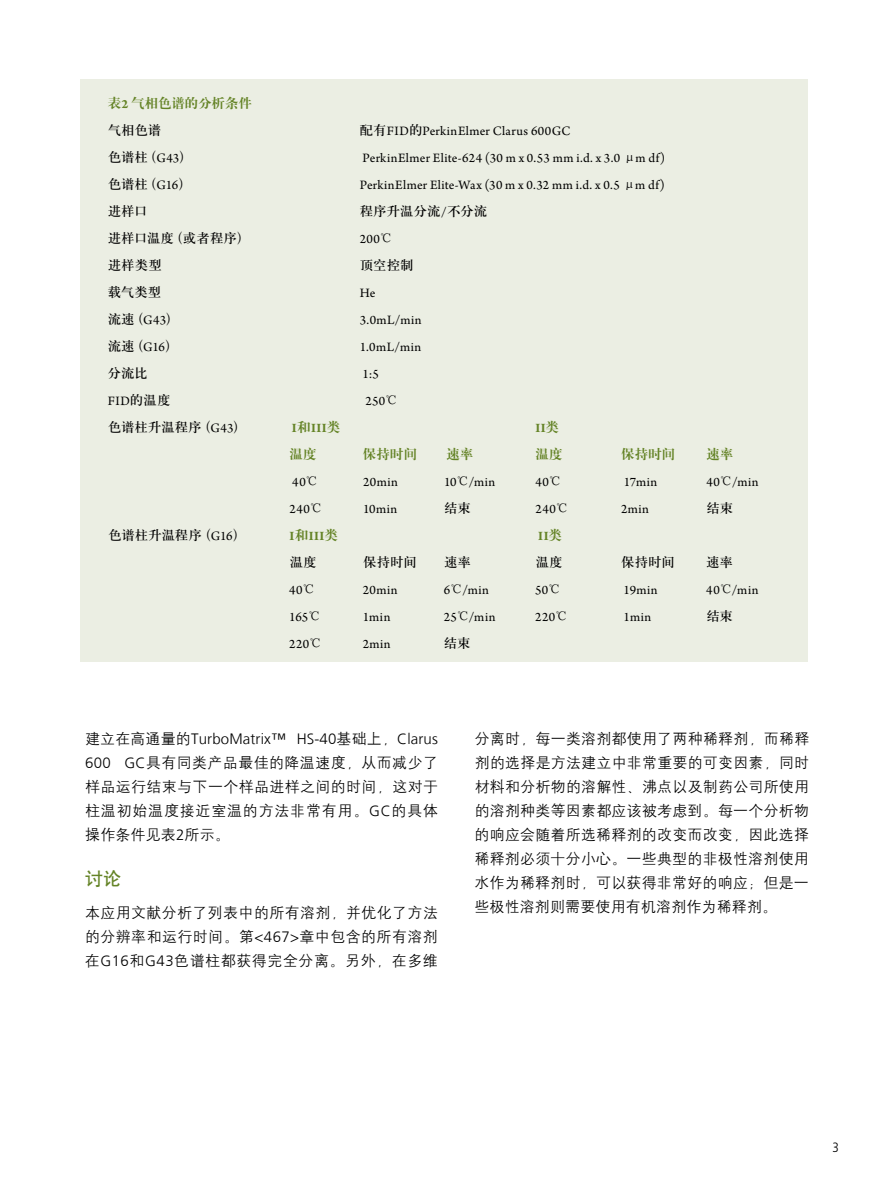
<style>
.page{position:relative;width:893px;height:1191px;background:#fff}
.page>*{position:absolute;margin:0;border:0;box-sizing:border-box;transform-origin:0 0}
.t1{font:18px "H Yb 1 gj";color:#648326}
.t2{font:15px/24px "H Yg 2 gj";letter-spacing:.025em;color:#000;text-align:justify}
.t3{font:300 15px "Frutiger LT Com";letter-spacing:.01em;color:#000}
.t4{font:13.5px "Arno Pro";letter-spacing:.035em;color:#000}
.t5{font:13.5px "H Ya 3 gj";letter-spacing:-.005em;color:#000}
.t6{font:13.5px "H Ya 4 gj";letter-spacing:.005em;color:#648326}
.t7{font:700 13.5px "Arno Pro";letter-spacing:.04em;color:#648326}
.t8{font:300 condensed 13.5px "Frutiger LT Std";color:#000}
.s1{font-family:"Arno Pro";font-weight:700}
.s2{font-family:"H Ya 3 gj"}
.s3{font-family:"Arno Pro"}
.s4{font-family:"H Ya 4 gj";font-weight:400}
.s5{font-family:"H Yg 2 gj";font-weight:400}
.s6{font-family:"Frutiger LT Com";font-weight:300}
</style>
<div class="page">
<div style="left:81px;top:79px;width:727px;height:583px;background:#ebeee3"></div>
<p class="t6" style="left:108px;top:96px;width:146px">表<span class="s1">2</span> 气相色谱的分析条件</p>
<p class="t5" style="left:108px;top:123px;width:55px">气相色谱</p>
<p class="t4" style="left:360px;top:123px;width:212px"><span class="s2">配有</span>FID<span class="s2">的</span>PerkinElmer Clarus 600GC</p>
<p class="t5" style="left:108px;top:150px;width:86px">色谱柱（<span class="s3">G43</span>）</p>
<p class="t4" style="left:363px;top:150px;width:304px">PerkinElmer Elite-624 (30 m x 0.53 mm i.d. x 3.0 <span class="s2">μ</span>m df)</p>
<p class="t5" style="left:108px;top:177px;width:85px">色谱柱（<span class="s3">G16</span>）</p>
<p class="t4" style="left:360px;top:177px;width:307px">PerkinElmer Elite-Wax (30 m x 0.32 mm i.d. x 0.5 <span class="s2">μ</span>m df)</p>
<p class="t5" style="left:108px;top:204px;width:41px">进样口</p>
<p class="t5" style="left:360px;top:204px;width:129px">程序升温分流<span class="s3">/</span>不分流</p>
<p class="t5" style="left:108px;top:231px;width:144px">进样口温度（或者程序）</p>
<p class="t4" style="left:360px;top:231px;width:35px">200<span class="s2">℃</span></p>
<p class="t5" style="left:108px;top:258px;width:56px">进样类型</p>
<p class="t5" style="left:360px;top:258px;width:55px">顶空控制</p>
<p class="t5" style="left:108px;top:285px;width:55px">载气类型</p>
<p class="t4" style="left:360px;top:285px;width:17px">He</p>
<p class="t5" style="left:108px;top:312px;width:73px">流速（<span class="s3">G43</span>）</p>
<p class="t4" style="left:360px;top:312px;width:63px">3.0mL/min</p>
<p class="t5" style="left:108px;top:339px;width:72px">流速（<span class="s3">G16</span>）</p>
<p class="t4" style="left:360px;top:339px;width:63px">1.0mL/min</p>
<p class="t5" style="left:108px;top:366px;width:42px">分流比</p>
<p class="t4" style="left:363px;top:366px;width:18px">1:5</p>
<p class="t4" style="left:108px;top:393px;width:64px">FID<span class="s2">的温度</span></p>
<p class="t4" style="left:365px;top:393px;width:34px">250<span class="s2">℃</span></p>
<p class="t5" style="left:108px;top:420px;width:140px">色谱柱升温程序（<span class="s3">G43</span>）</p>
<p class="t7" style="left:292px;top:420px;width:50px">I<span class="s4">和</span>III<span class="s4">类</span></p>
<p class="t7" style="left:535px;top:420px;width:25px">II<span class="s4">类</span></p>
<p class="t6" style="left:289px;top:447px;width:29px">温度</p>
<p class="t6" style="left:363px;top:447px;width:56px">保持时间</p>
<p class="t6" style="left:447px;top:447px;width:28px">速率</p>
<p class="t6" style="left:535px;top:447px;width:29px">温度</p>
<p class="t6" style="left:621px;top:447px;width:56px">保持时间</p>
<p class="t6" style="left:706px;top:447px;width:28px">速率</p>
<p class="t4" style="left:292px;top:474px;width:28px">40<span class="s2">℃</span></p>
<p class="t4" style="left:363px;top:474px;width:36px">20min</p>
<p class="t4" style="left:444px;top:474px;width:53px">10<span class="s2">℃</span>/min</p>
<p class="t4" style="left:535px;top:474px;width:28px">40<span class="s2">℃</span></p>
<p class="t4" style="left:624px;top:474px;width:35px">17min</p>
<p class="t4" style="left:706px;top:474px;width:54px">40<span class="s2">℃</span>/min</p>
<p class="t4" style="left:290px;top:501px;width:35px">240<span class="s2">℃</span></p>
<p class="t4" style="left:363px;top:501px;width:36px">10min</p>
<p class="t5" style="left:444px;top:501px;width:28px">结束</p>
<p class="t4" style="left:536px;top:501px;width:35px">240<span class="s2">℃</span></p>
<p class="t4" style="left:621px;top:501px;width:29px">2min</p>
<p class="t5" style="left:707px;top:501px;width:28px">结束</p>
<p class="t5" style="left:108px;top:528px;width:139px">色谱柱升温程序（<span class="s3">G16</span>）</p>
<p class="t7" style="left:290px;top:528px;width:50px">I<span class="s4">和</span>III<span class="s4">类</span></p>
<p class="t7" style="left:538px;top:528px;width:25px">II<span class="s4">类</span></p>
<p class="t5" style="left:290px;top:555px;width:29px">温度</p>
<p class="t5" style="left:363px;top:555px;width:55px">保持时间</p>
<p class="t5" style="left:444px;top:555px;width:28px">速率</p>
<p class="t5" style="left:536px;top:555px;width:29px">温度</p>
<p class="t5" style="left:621px;top:555px;width:55px">保持时间</p>
<p class="t5" style="left:706px;top:555px;width:28px">速率</p>
<p class="t4" style="left:289px;top:582px;width:28px">40<span class="s2">℃</span></p>
<p class="t4" style="left:363px;top:582px;width:36px">20min</p>
<p class="t4" style="left:444px;top:582px;width:47px">6<span class="s2">℃</span>/min</p>
<p class="t4" style="left:535px;top:582px;width:28px">50<span class="s2">℃</span></p>
<p class="t4" style="left:624px;top:582px;width:36px">19min</p>
<p class="t4" style="left:706px;top:582px;width:54px">40<span class="s2">℃</span>/min</p>
<p class="t4" style="left:289px;top:609px;width:33px">165<span class="s2">℃</span></p>
<p class="t4" style="left:363px;top:609px;width:29px">1min</p>
<p class="t4" style="left:444px;top:609px;width:53px">25<span class="s2">℃</span>/min</p>
<p class="t4" style="left:535px;top:609px;width:35px">220<span class="s2">℃</span></p>
<p class="t4" style="left:624px;top:609px;width:29px">1min</p>
<p class="t5" style="left:706px;top:609px;width:28px">结束</p>
<p class="t4" style="left:289px;top:636px;width:35px">220<span class="s2">℃</span></p>
<p class="t4" style="left:363px;top:636px;width:29px">2min</p>
<p class="t5" style="left:444px;top:636px;width:28px">结束</p>
<p class="t3" style="left:85px;top:730px;width:354px"><span class="s5">建立在高通量的</span>TurboMatrix™ HS-40<span class="s5">基础上，</span>Clarus</p>
<p class="t2" style="left:85px;top:750px;width:355px"><span class="s6">600 GC</span>具有同类产品最佳的降温速度，从而减少了样品运行结束与下一个样品进样之间的时间，这对于柱温初始温度接近室温的方法非常有用。<span class="s6">GC</span>的具体操作条件见表<span class="s6">2</span>所示。</p>
<p class="t1" style="left:85px;top:869px;width:38px">讨论</p>
<p class="t2" style="left:85px;top:900px;width:355px">本应用文献分析了列表中的所有溶剂，并优化了方法的分辨率和运行时间。第<span class="s6">&lt;467&gt;</span>章中包含的所有溶剂在<span class="s6">G16</span>和<span class="s6">G43</span>色谱柱都获得完全分离。另外，在多维</p>
<p class="t2" style="left:474px;top:726px;width:336px">分离时，每一类溶剂都使用了两种稀释剂，而稀释剂的选择是方法建立中非常重要的可变因素，同时材料和分析物的溶解性、沸点以及制药公司所使用的溶剂种类等因素都应该被考虑到。每一个分析物的响应会随着所选稀释剂的改变而改变，因此选择稀释剂必须十分小心。一些典型的非极性溶剂使用水作为稀释剂时，可以获得非常好的响应；但是一些极性溶剂则需要使用有机溶剂作为稀释剂。</p>
<p class="t8" style="left:833px;top:1139px;width:8px">3</p>
</div>
